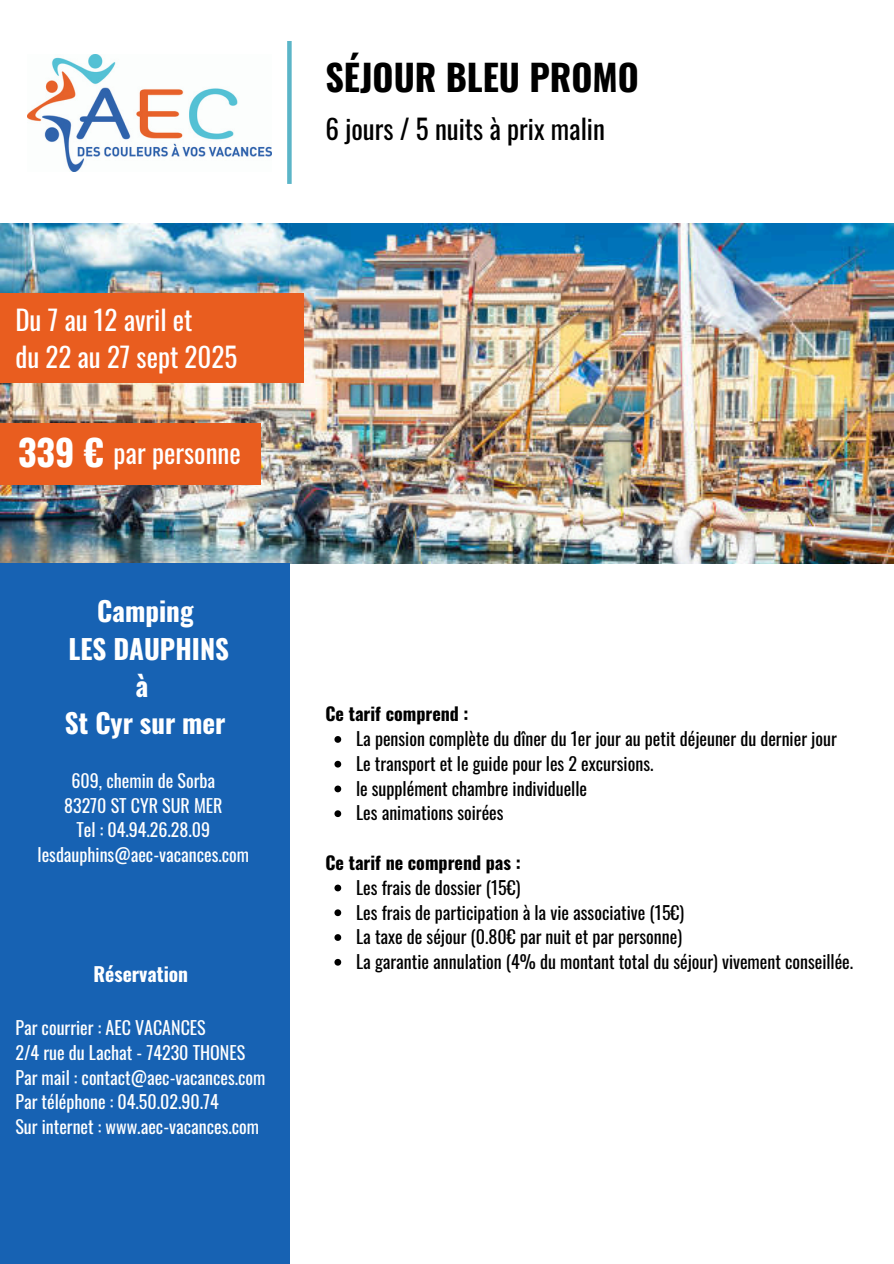
<style>
.page{position:relative;width:894px;height:1264px;background:#fff}
.page>*{position:absolute;margin:0;border:0;box-sizing:border-box;transform-origin:0 0}
.t1{font:700 36px "Oswald";color:#000}
.t2{font:700 36px "Oswald";color:#fff}
.t3{font:27px/37.2px "Oswald";color:#fff}
.t4{font:700 27px/37.2px "Oswald";color:#fff;text-align:center}
.t5{font:27px "Oswald";color:#000}
.t6{font:700 19.5px "Oswald";color:#fff}
.t7{font:18px "Oswald";color:#000}
.t8{font:18px "Oswald";color:#fff}
.t9{font:700 18px "Oswald";color:#000}
</style>
<div class="page">
<svg style="left:287px;top:41px;width:4px;height:143px"></svg>
<img style="left:0;top:223px;width:893px;height:340px">
<div style="left:0;top:563px;width:289px;height:700px;background:#1762b3"></div>
<div style="left:0;top:423px;width:261px;height:62px;background:#e95d1f"></div>
<div style="left:0;top:293px;width:303px;height:89px;background:#e95d1f"></div>
<img style="left:27px;top:54px;width:244px;height:117px">
<svg style="left:334px;top:736px;width:7px;height:6px"></svg>
<svg style="left:334px;top:760px;width:7px;height:7px"></svg>
<svg style="left:334px;top:785px;width:7px;height:7px"></svg>
<svg style="left:334px;top:810px;width:7px;height:7px"></svg>
<svg style="left:334px;top:884px;width:7px;height:7px"></svg>
<svg style="left:334px;top:909px;width:7px;height:7px"></svg>
<svg style="left:334px;top:934px;width:7px;height:6px"></svg>
<svg style="left:334px;top:958px;width:7px;height:7px"></svg>
<p class="t1" style="left:325px;top:49px;width:315px">SÉJOUR BLEU PROMO</p>
<p class="t5" style="left:325px;top:108px;width:281px">6 jours / 5 nuits à prix malin</p>
<h3 class="t3" style="left:15px;top:300px;width:223px">Du 7 au 12 avril et<br>du 22 au 27 sept 2025</h3>
<h1 class="t2" style="left:18px;top:423px;width:87px">339 €</h1>
<p class="t3" style="left:114px;top:433px;width:129px">par personne</p>
<p class="t4" style="left:65px;top:591px;width:165px">Camping<br>LES DAUPHINS à<br>St Cyr sur mer</p>
<p class="t8" style="left:71px;top:766px;width:145px">609, chemin de Sorba</p>
<p class="t8" style="left:64px;top:791px;width:160px">83270 ST CYR SUR MER</p>
<p class="t8" style="left:76px;top:816px;width:135px">Tel : 04.94.26.28.09</p>
<h4 class="t8" style="left:38px;top:840px;width:213px">lesdauphins@aec-vacances.com</h4>
<h3 class="t6" style="left:93px;top:959px;width:96px">Réservation</h3>
<h1 class="t8" style="left:15px;top:1013px;width:192px">Par courrier : AEC VACANCES</h1>
<h3 class="t8" style="left:15px;top:1038px;width:231px">2/4 rue du Lachat - 74230 THONES</h3>
<h2 class="t8" style="left:15px;top:1063px;width:251px">Par mail : contact@aec-vacances.com</h2>
<p class="t8" style="left:15px;top:1087px;width:205px">Par téléphone : 04.50.02.90.74</p>
<p class="t8" style="left:15px;top:1112px;width:245px">Sur internet : www.aec-vacances.com</p>
<p class="t9" style="left:325px;top:700px;width:145px">Ce tarif comprend :</p>
<p class="t7" style="left:356px;top:724px;width:482px">La pension complète du dîner du 1er jour au petit déjeuner du dernier jour</p>
<h4 class="t7" style="left:356px;top:749px;width:299px">Le transport et le guide pour les 2 excursions.</h4>
<p class="t7" style="left:356px;top:774px;width:232px">le supplément chambre individuelle</p>
<p class="t7" style="left:356px;top:799px;width:149px">Les animations soirées</p>
<p class="t9" style="left:325px;top:848px;width:197px">Ce tarif ne comprend pas :</p>
<p class="t7" style="left:356px;top:873px;width:166px">Les frais de dossier (15€)</p>
<p class="t7" style="left:356px;top:898px;width:329px">Les frais de participation à la vie associative (15€)</p>
<h4 class="t7" style="left:356px;top:922px;width:327px">La taxe de séjour (0.80€ par nuit et par personne)</h4>
<p class="t7" style="left:356px;top:947px;width:498px">La garantie annulation (4% du montant total du séjour) vivement conseillée.</p>
</div>
